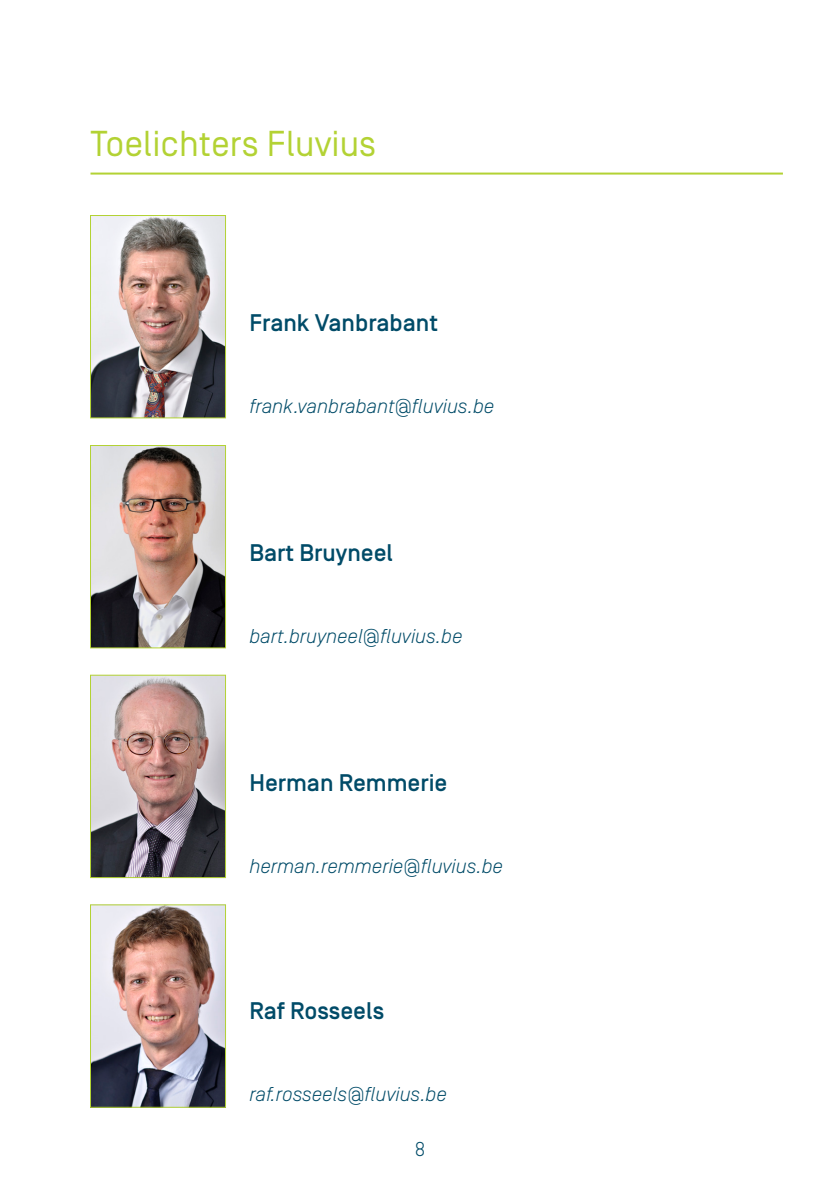
<style>
.page{position:relative;width:840px;height:1191px;background:#fff}
.page>*{position:absolute;margin:0;border:0;box-sizing:border-box;transform-origin:0 0}
.t1{font:36px "Simplon BP Regular";color:#b3d234}
.t2{font:500 24px "Simplon BP";color:#004b68}
.t3{font:italic 300 20px "Simplon BP";color:#004b68}
.t4{font:300 20px "Simplon BP";color:#004b68}
</style>
<div class="page">
<hr style="left:90px;top:173px;width:692px;height:2px;background:#b3d234">
<img style="left:92px;top:447px;width:132px;height:199px">
<div style="left:90px;top:445px;width:136px;height:203px;border:1px solid #b3d234"></div>
<img style="left:92px;top:217px;width:132px;height:199px">
<div style="left:90px;top:215px;width:136px;height:203px;border:1px solid #b3d234"></div>
<img style="left:92px;top:677px;width:132px;height:199px">
<div style="left:90px;top:675px;width:136px;height:203px;border:1px solid #b3d234"></div>
<img style="left:92px;top:906px;width:132px;height:199px">
<div style="left:90px;top:904px;width:136px;height:203px;border:1px solid #b3d234"></div>
<p class="t1" style="left:90px;top:122px;width:287px">Toelichters Fluvius</p>
<p class="t2" style="left:249px;top:309px;width:190px">Frank Vanbrabant</p>
<p class="t3" style="left:249px;top:394px;width:246px">frank.vanbrabant@fluvius.be</p>
<p class="t2" style="left:249px;top:539px;width:145px">Bart Bruyneel</p>
<p class="t3" style="left:249px;top:624px;width:214px">bart.bruyneel@fluvius.be</p>
<p class="t2" style="left:249px;top:769px;width:199px">Herman Remmerie</p>
<p class="t3" style="left:249px;top:854px;width:255px">herman.remmerie@fluvius.be</p>
<p class="t2" style="left:249px;top:997px;width:136px">Raf Rosseels</p>
<p class="t3" style="left:249px;top:1082px;width:199px">raf.rosseels@fluvius.be</p>
<p class="t4" style="left:414px;top:1137px;width:12px">8</p>
</div>
